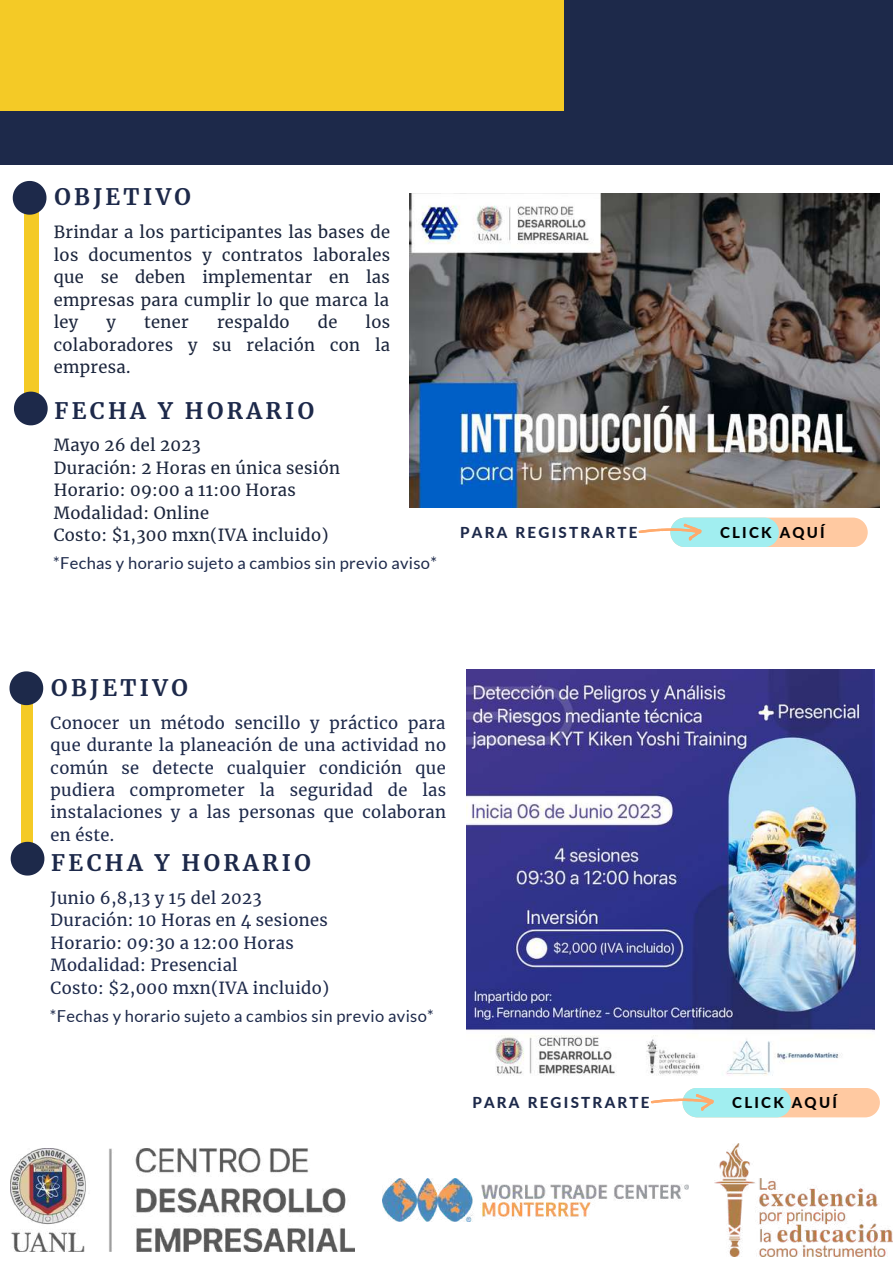
<style>
.page{position:relative;width:893px;height:1264px;background:#fff}
.page>*{position:absolute;margin:0;border:0;box-sizing:border-box;transform-origin:0 0}
.t1{font:700 22.5px "Merriweather";letter-spacing:.15em;color:#1d294a}
.t2{font:16.5px/22.5px "Merriweather";letter-spacing:.02em;color:#1d294a;text-align:justify}
.t3{font:16.5px/22.5px "Merriweather";letter-spacing:.02em;color:#1b253c;text-align:justify}
.t4{font:16.5px "Lato";letter-spacing:.02em;color:#1d294a}
.t5{font:800 15.15px "Lato";letter-spacing:.15em;color:#1d294a}
.t6{font:800 15px "Lato";letter-spacing:.15em;color:#000}
</style>
<div class="page">
<div style="left:0;top:0;width:892px;height:164px;background:#1d294a"></div>
<div style="left:0;top:0;width:564px;height:110px;background:#f4ca26"></div>
<img style="left:10px;top:1148px;width:344px;height:103px">
<img style="left:715px;top:1143px;width:177px;height:113px">
<img style="left:383px;top:1178px;width:305px;height:42px">
<div style="left:25px;top:196px;width:13px;height:213px;background:#f4ca26"></div>
<svg style="left:13px;top:181px;width:33px;height:34px"></svg>
<svg style="left:14px;top:391px;width:34px;height:34px"></svg>
<svg style="left:638px;top:517px;width:229px;height:30px;background:#d7e0cf"></svg>
<div style="left:22px;top:687px;width:11px;height:174px;background:#f4ca26"></div>
<svg style="left:9px;top:671px;width:34px;height:34px"></svg>
<svg style="left:11px;top:841px;width:33px;height:34px"></svg>
<svg style="left:650px;top:1088px;width:229px;height:29px;background:#d7dfce"></svg>
<img style="left:466px;top:669px;width:408px;height:407px">
<img style="left:409px;top:194px;width:470px;height:313px">
<h1 class="t1" style="left:54px;top:183px;width:138px">OBJETIVO</h1>
<p class="t3" style="left:54px;top:221px;width:338px">Brindar a los participantes las bases de los documentos y contratos laborales que se deben implementar en las empresas para cumplir lo que marca la ley</p>
<p class="t3" style="left:54px;top:311px;width:338px;text-indent:312px">los colaboradores y su relación con la empresa.</p>
<p class="t3" style="left:107px;top:311px;width:11px">y</p>
<p class="t3" style="left:144px;top:311px;width:46px">tener</p>
<p class="t3" style="left:217px;top:311px;width:74px">respaldo</p>
<p class="t3" style="left:318px;top:311px;width:21px">de</p>
<h1 class="t1" style="left:54px;top:396px;width:261px">FECHA Y HORARIO</h1>
<p class="t3" style="left:54px;top:434px;width:288px;text-align:left">Mayo 26 del 2023<br>Duración: 2 Horas en única sesión<br>Horario: 09:00 a 11:00 Horas<br>Modalidad: Online<br>Costo: $1,300 mxn(IVA incluido)</p>
<p class="t4" style="left:53px;top:553px;width:385px">*Fechas y horario sujeto a cambios sin previo aviso*</p>
<p class="t5" style="left:460px;top:523px;width:179px">PARA REGISTRARTE</p>
<p class="t6" style="left:720px;top:523px;width:106px">CLICK AQUÍ</p>
<h1 class="t1" style="left:51px;top:673px;width:138px">OBJETIVO</h1>
<p class="t2" style="left:51px;top:711px;width:397px">Conocer un método sencillo y práctico para que durante la planeación de una actividad no común se detecte cualquier condición que pudiera comprometer la seguridad de las instalaciones y a las personas que colaboran en éste.</p>
<h1 class="t1" style="left:51px;top:848px;width:261px">FECHA Y HORARIO</h1>
<p class="t2" style="left:51px;top:886px;width:280px;text-align:left">Junio 6,8,13 y 15 del 2023<br>Duración: 10 Horas en 4 sesiones<br>Horario: 09:30 a 12:00 Horas<br>Modalidad: Presencial<br>Costo: $2,000 mxn(IVA incluido)</p>
<p class="t4" style="left:50px;top:1005px;width:385px">*Fechas y horario sujeto a cambios sin previo aviso*</p>
<p class="t5" style="left:472px;top:1093px;width:179px">PARA REGISTRARTE</p>
<p class="t6" style="left:732px;top:1093px;width:106px">CLICK AQUÍ</p>
</div>
